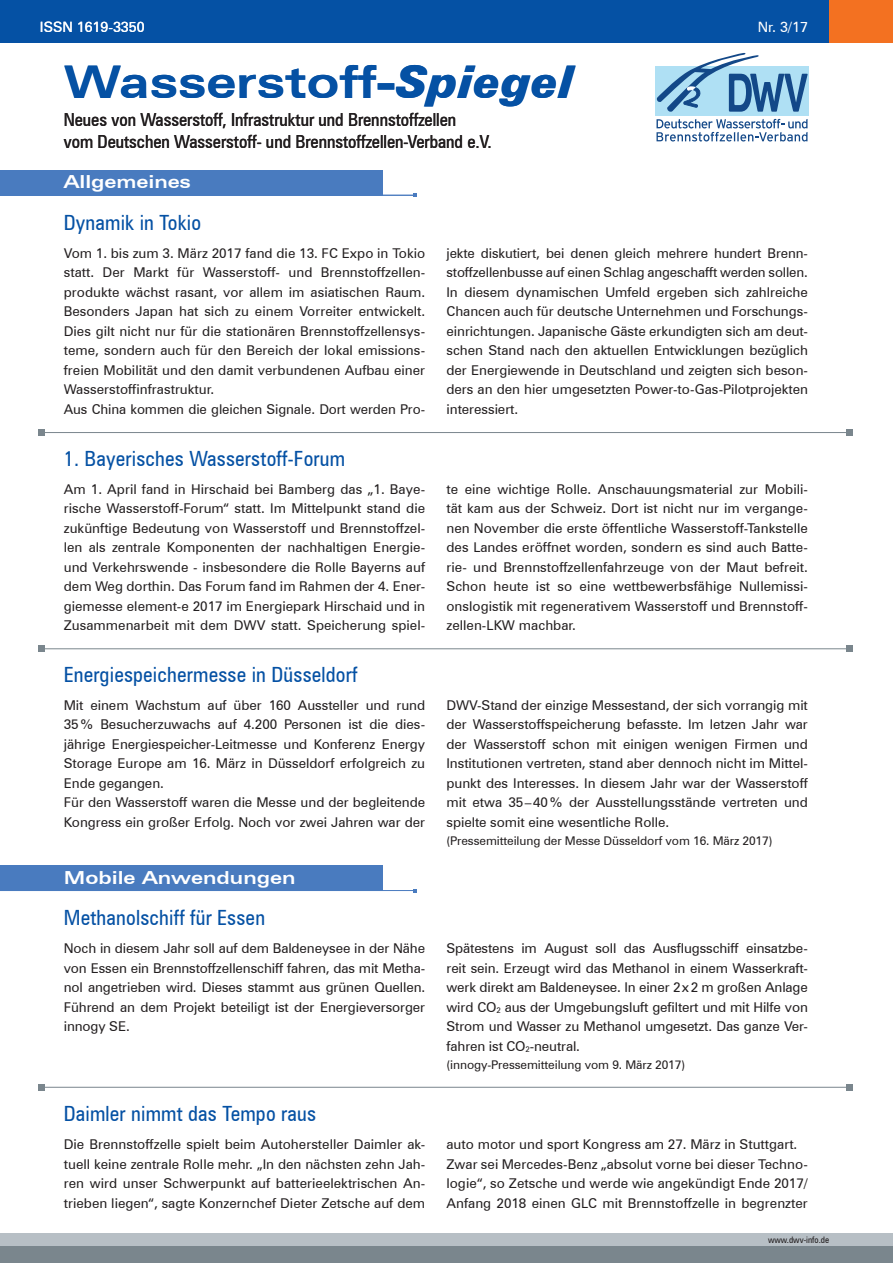
<style>
.page{position:relative;width:893px;height:1263px;background:#fff}
.page>*{position:absolute;margin:0;border:0;box-sizing:border-box;transform-origin:0 0}
.t1{font:700 expanded 45px "Zurich BT";color:#0551a4}
.t2{font:condensed 21px "Zurich BT";letter-spacing:.01em;color:#0551a4}
.t3{font:condensed 18px/21.6px "Zurich BT";color:#231f20}
.t4{font:700 expanded 18px "Zurich BT";color:#fff}
.t5{font:14.25px "Zurich BT";color:#fff}
.t6{font:13.5px/19.5px "Zurich BT";color:#231f20;text-align:justify}
.t7{font:12px "Zurich BT";letter-spacing:-.01em;color:#231f20}
.t8{font:condensed 9px "Zurich BT";color:#231f20}
.s1{font-weight:900;font-style:italic;font-stretch:normal}
</style>
<div class="page">
<div style="left:0;top:1246px;width:893px;height:17px;background:#7a868d"></div>
<div style="left:0;top:1233px;width:893px;height:13px;background:#b7bfc5"></div>
<div style="left:0;top:0;width:829px;height:43px;background:#0551a4"></div>
<div style="left:829px;top:0;width:64px;height:43px;background:#f37121"></div>
<div style="left:0;top:170px;width:383px;height:26px;background:#497bbf"></div>
<div style="left:655px;top:66px;width:77px;height:50px;background:#afe0f4"></div>
<div style="left:728px;top:66px;width:80px;height:50px;background:#afe0f4"></div>
<svg style="left:656px;top:119px;width:151px;height:22px"></svg>
<svg style="left:656px;top:53px;width:152px;height:59px"></svg>
<hr style="left:0;top:195px;width:414px;height:1px;background:#497bbf">
<div style="left:0;top:865px;width:383px;height:26px;background:#497bbf"></div>
<hr style="left:0;top:890px;width:414px;height:1px;background:#497bbf">
<hr style="left:41px;top:432px;width:808px;height:1px;background:#7a868d">
<div style="left:38px;top:429px;width:7px;height:7px;background:#7a868d"></div>
<div style="left:846px;top:429px;width:7px;height:7px;background:#7a868d"></div>
<hr style="left:41px;top:648px;width:808px;height:1px;background:#7a868d">
<div style="left:38px;top:645px;width:7px;height:7px;background:#7a868d"></div>
<div style="left:846px;top:645px;width:7px;height:7px;background:#7a868d"></div>
<hr style="left:41px;top:1087px;width:808px;height:1px;background:#7a868d">
<div style="left:38px;top:1084px;width:7px;height:6px;background:#7a868d"></div>
<div style="left:846px;top:1084px;width:7px;height:6px;background:#7a868d"></div>
<p class="t5" style="left:40px;top:18px;width:106px">ISSN 1619-3350</p>
<p class="t5" style="left:758px;top:18px;width:52px">Nr. 3/17</p>
<h1 class="t1" style="left:64px;top:55px;width:512px">Wasserstoff-<span class="s1">Spiegel</span></h1>
<h3 class="t3" style="left:64px;top:109px;width:430px">Neues von Wasserstoff, Infrastruktur und Brennstoffzellen<br>vom Deutschen Wasserstoff- und Brennstoffzellen-Verband e.V.</h3>
<h3 class="t4" style="left:64px;top:171px;width:129px">Allgemeines</h3>
<h2 class="t2" style="left:64px;top:210px;width:139px">Dynamik in Tokio</h2>
<p class="t6" style="left:64px;top:243px;width:363px;text-align:left">Vom 1. bis zum 3. März 2017 fand die 13. FC Expo in Tokio statt. Der Markt für Wasserstoff- und Brennstoffzellen&shy;produkte wächst rasant, vor allem im asiatischen Raum.<br>Besonders Japan hat sich zu einem Vorreiter entwickelt.<br>Dies gilt nicht nur für die stationären Brennstoffzellensys&shy;teme, sondern auch für den Bereich der lokal emissions&shy;freien Mobilität und den damit verbundenen Aufbau einer Wasserstoffinfrastruktur.<br>Aus China kommen die gleichen Signale. Dort werden Pro-</p>
<p class="t6" style="left:446px;top:243px;width:363px">jekte diskutiert, bei denen gleich mehrere hundert Brenn&shy;stoffzellenbusse auf einen Schlag angeschafft werden sollen.<br>In diesem dynamischen Umfeld ergeben sich zahlreiche Chancen auch für deutsche Unternehmen und Forschungs&shy;einrichtungen. Japanische Gäste erkundigten sich am deut&shy;schen Stand nach den aktuellen Entwicklungen bezüglich der Energiewende in Deutschland und zeigten sich beson&shy;ders an den hier umgesetzten Power-to-Gas-Pilotprojekten interessiert.</p>
<h2 class="t2" style="left:64px;top:445px;width:283px">1. Bayerisches Wasserstoff-Forum</h2>
<p class="t6" style="left:64px;top:479px;width:363px">Am 1. April fand in Hirschaid bei Bamberg das „1. Baye&shy;rische Wasserstoff-Forum“ statt. Im Mittelpunkt stand die zukünftige Bedeutung von Wasserstoff und Brennstoffzel&shy;len als zentrale Komponenten der nachhaltigen Energie&shy;und Verkehrswende - insbesondere die Rolle Bayerns auf dem Weg dorthin. Das Forum fand im Rahmen der 4. Ener&shy;giemesse element-e 2017 im Energiepark Hirschaid und in Zusammenarbeit mit dem DWV statt. Speicherung spiel-</p>
<p class="t6" style="left:446px;top:479px;width:363px">te eine wichtige Rolle. Anschauungsmaterial zur Mobili&shy;tät kam aus der Schweiz. Dort ist nicht nur im vergange&shy;nen November die erste öffentliche Wasserstoff-Tankstelle des Landes eröffnet worden, sondern es sind auch Batte&shy;rie- und Brennstoffzellenfahrzeuge von der Maut befreit.<br>Schon heute ist so eine wettbewerbsfähige Nullemissi&shy;onslogistik mit regenerativem Wasserstoff und Brennstoff&shy;zellen-LKW machbar.</p>
<h2 class="t2" style="left:64px;top:661px;width:295px">Energiespeichermesse in Düsseldorf</h2>
<p class="t6" style="left:64px;top:695px;width:363px;text-align:left">Mit einem Wachstum auf über 160 Aussteller und rund 35% Besucherzuwachs auf 4.200 Personen ist die dies&shy;jährige Energiespeicher-Leitmesse und Konferenz Energy Storage Europe am 16. März in Düsseldorf erfolgreich zu Ende gegangen.<br>Für den Wasserstoff waren die Messe und der begleitende Kongress ein großer Erfolg. Noch vor zwei Jahren war der</p>
<p class="t6" style="left:446px;top:695px;width:363px">DWV-Stand der einzige Messestand, der sich vorrangig mit der Wasserstoffspeicherung befasste. Im letzen Jahr war der Wasserstoff schon mit einigen wenigen Firmen und Institutionen vertreten, stand aber dennoch nicht im Mittel&shy;punkt des Interesses. In diesem Jahr war der Wasserstoff mit etwa 35–40% der Ausstellungsstände vertreten und spielte somit eine wesentliche Rolle.</p>
<p class="t7" style="left:446px;top:833px;width:327px">(Pressemitteilung der Messe Düsseldorf vom 16. März 2017)</p>
<h3 class="t4" style="left:64px;top:866px;width:233px">Mobile Anwendungen</h3>
<h2 class="t2" style="left:64px;top:905px;width:203px">Methanolschiff für Essen</h2>
<p class="t6" style="left:64px;top:939px;width:363px">Noch in diesem Jahr soll auf dem Baldeneysee in der Nähe von Essen ein Brennstoffzellenschiff fahren, das mit Metha&shy;nol angetrieben wird. Dieses stammt aus grünen Quellen.<br>Führend an dem Projekt beteiligt ist der Energieversorger innogy SE.</p>
<p class="t6" style="left:446px;top:939px;width:363px">Spätestens im August soll das Ausflugsschiff einsatzbe&shy;reit sein. Erzeugt wird das Methanol in einem Wasserkraft&shy;werk direkt am Baldeneysee. In einer 2x2 m großen Anlage wird CO<sub>2</sub> aus der Umgebungsluft gefiltert und mit Hilfe von Strom und Wasser zu Methanol umgesetzt. Das ganze Ver&shy;fahren ist CO<sub>2</sub>-neutral.</p>
<p class="t7" style="left:446px;top:1057px;width:240px">(innogy-Pressemitteilung vom 9. März 2017)</p>
<h2 class="t2" style="left:64px;top:1101px;width:254px">Daimler nimmt das Tempo raus</h2>
<p class="t6" style="left:64px;top:1135px;width:363px">Die Brennstoffzelle spielt beim Autohersteller Daimler ak&shy;tuell keine zentrale Rolle mehr. „In den nächsten zehn Jah&shy;ren wird unser Schwerpunkt auf batterieelektrischen An&shy;trieben liegen“, sagte Konzernchef Dieter Zetsche auf dem</p>
<p class="t6" style="left:446px;top:1135px;width:363px;text-align:left">auto motor und sport Kongress am 27. März in Stuttgart.<br>Zwar sei Mercedes-Benz „absolut vorne bei dieser Techno&shy;logie“, so Zetsche und werde wie angekündigt Ende 2017/ Anfang 2018 einen GLC mit Brennstoffzelle in begrenzter</p>
<p class="t8" style="left:768px;top:1234px;width:63px">www.dwv-info.de</p>
</div>
